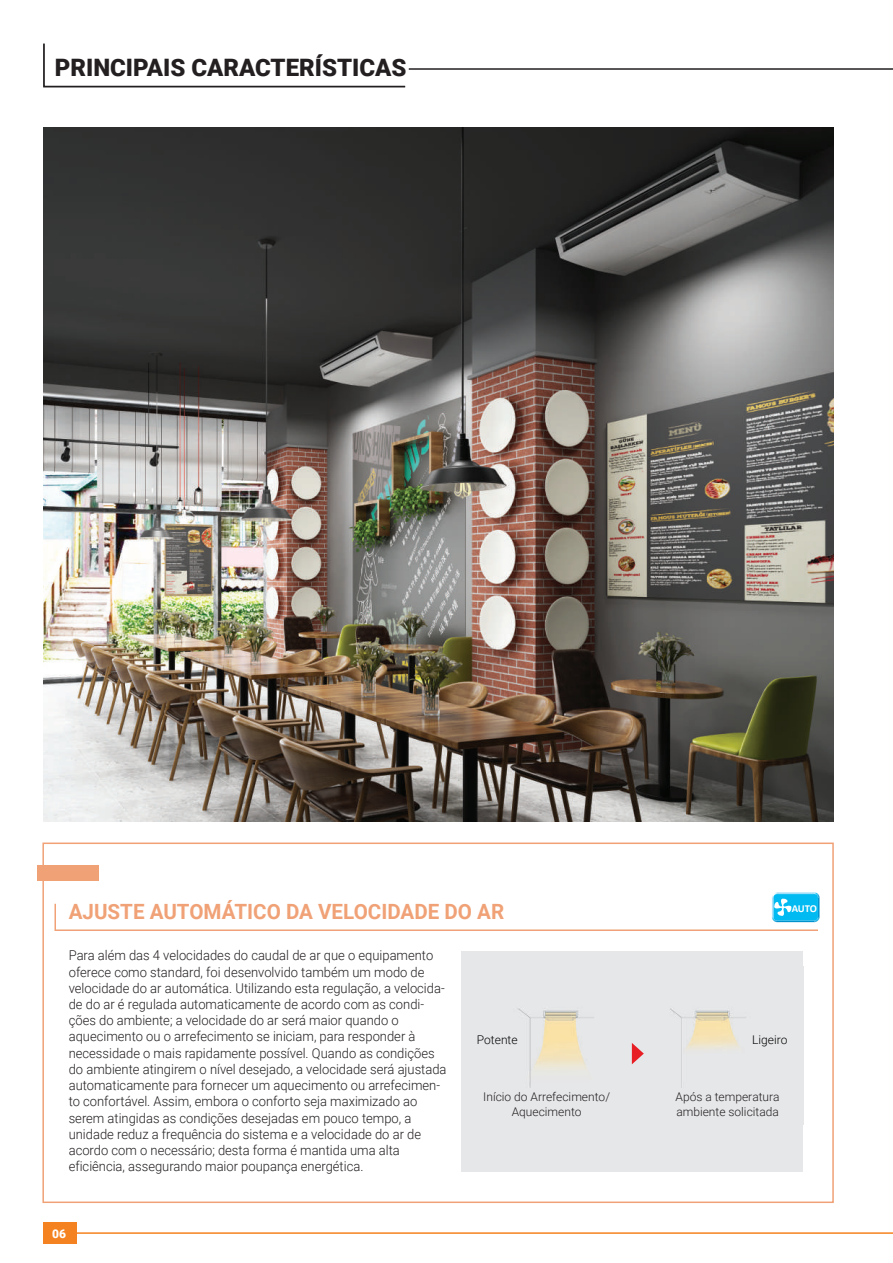
<style>
.page{position:relative;width:893px;height:1263px;background:#fff}
.page>*{position:absolute;margin:0;border:0;box-sizing:border-box;transform-origin:0 0}
.t1{font:900 24px "Roboto";color:#231f20}
.t2{font:700 21px "Roboto";color:#f0a176}
.t3{font:300 13.5px/16.2px "Roboto";color:#231f20;scale:.96 1}
.t4{font:300 12px/14.4px "Roboto";color:#231f20;text-align:center}
.t5{font:300 12px "Roboto";color:#050504}
.t6{font:900 12px "Roboto";color:#fff}
.t7{font:700 10.65px "Calibri";color:#fff}
</style>
<div class="page">
<img style="left:43px;top:127px;width:790px;height:694px">
<hr style="left:409px;top:68px;width:484px;height:2px;background:#231f20">
<svg style="left:43px;top:43px;width:363px;height:45px"></svg>
<div style="left:43px;top:1222px;width:34px;height:21px;background:#f58220"></div>
<hr style="left:72px;top:1232px;width:821px;height:2px;background:#f58220">
<svg style="left:54px;top:892px;width:765px;height:39px"></svg>
<div style="left:42px;top:842px;width:792px;height:361px;border:2px solid #f0a176"></div>
<div style="left:37px;top:865px;width:62px;height:15px;background:#f0a176"></div>
<div style="left:462px;top:951px;width:341px;height:220px;background:#e6e7e9"></div>
<img style="left:518px;top:1008px;width:228px;height:80px">
<svg style="left:632px;top:1043px;width:12px;height:21px"></svg>
<h1 class="t1" style="left:55px;top:51px;width:353px">PRINCIPAIS CARACTERÍSTICAS</h1>
<h2 class="t2" style="left:69px;top:896px;width:437px">AJUSTE AUTOMÁTICO DA VELOCIDADE DO AR</h2>
<p class="t7" style="left:792px;top:901px;width:27px">AUTO</p>
<p class="t3" style="left:69px;top:947px;width:395px">Para além das 4 velocidades do caudal de ar que o equipamento oferece como standard, foi desenvolvido também um modo de velocidade do ar automática. Utilizando esta regulação, a velocida&shy;de do ar é regulada automaticamente de acordo com as condi&shy;ções do ambiente; a velocidade do ar será maior quando o aquecimento ou o arrefecimento se iniciam, para responder à necessidade o mais rapidamente possível. Quando as condições do ambiente atingirem o nível desejado, a velocidade será ajustada automaticamente para fornecer um aquecimento ou arrefecimen&shy;to confortável. Assim, embora o conforto seja maximizado ao serem atingidas as condições desejadas em pouco tempo, a unidade reduz a frequência do sistema e a velocidade do ar de acordo com o necessário; desta forma é mantida uma alta eficiência, assegurando maior poupança energética.</p>
<p class="t5" style="left:477px;top:1031px;width:42px">Potente</p>
<p class="t5" style="left:752px;top:1031px;width:37px">Ligeiro</p>
<p class="t4" style="left:483px;top:1089px;width:128px">Início do Arrefecimento/<br>Aquecimento</p>
<p class="t4" style="left:676px;top:1089px;width:106px;text-align:left">Após a temperatura ambiente solicitada</p>
<p class="t6" style="left:52px;top:1225px;width:15px">06</p>
</div>
